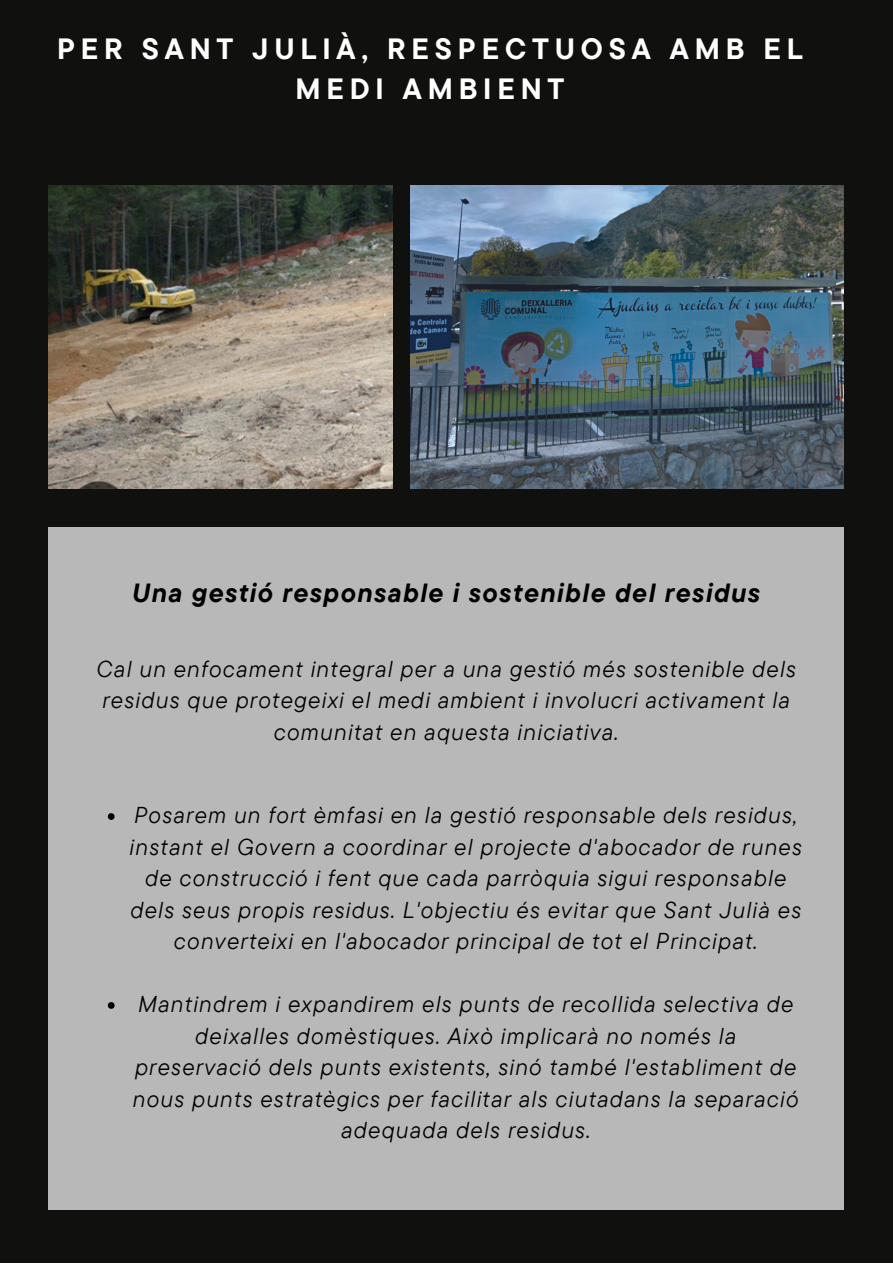
<style>
.page{position:relative;width:893px;height:1264px;background:#fff}
.page>*{position:absolute;margin:0;border:0;box-sizing:border-box;transform-origin:0 0}
.t1{font:700 29.25px/40.5px "TT Commons Pro";letter-spacing:.2em;color:#fff;text-align:center}
.t2{font:italic 700 26.25px "TT Commons Pro";letter-spacing:.05em;color:#000}
.t3{font:italic 22.95px/31.5px "TT Commons Pro";letter-spacing:.05em;color:#000;text-align:center}
</style>
<div class="page">
<div style="left:0;top:0;width:892px;height:1262px;background:#10100f"></div>
<div style="left:49px;top:527px;width:794px;height:682px;background:#b8b8b8"></div>
<img style="left:49px;top:185px;width:344px;height:304px">
<img style="left:410px;top:185px;width:433px;height:304px">
<svg style="left:108px;top:813px;width:7px;height:6px"></svg>
<svg style="left:108px;top:1002px;width:7px;height:6px"></svg>
<p class="t1" style="left:57px;top:28px;width:747px">PER SANT JULIÀ, RESPECTUOSA AMB EL<br>MEDI AMBIENT</p>
<p class="t2" style="left:132px;top:575px;width:629px">Una gestió responsable i sostenible del residus</p>
<p class="t3" style="left:96px;top:652px;width:701px">Cal un enfocament integral per a una gestió més sostenible dels residus que protegeixi el medi ambient i involucri activament la comunitat en aquesta iniciativa.</p>
<p class="t3" style="left:130px;top:799px;width:673px">Posarem un fort èmfasi en la gestió responsable dels residus, instant el Govern a coordinar el projecte d'abocador de runes de construcció i fent que cada parròquia sigui responsable dels seus propis residus. L'objectiu és evitar que Sant Julià es converteixi en l'abocador principal de tot el Principat.</p>
<p class="t3" style="left:133px;top:987px;width:667px">Mantindrem i expandirem els punts de recollida selectiva de deixalles domèstiques. Això implicarà no només la preservació dels punts existents, sinó també l'establiment de nous punts estratègics per facilitar als ciutadans la separació adequada dels residus.</p>
</div>
